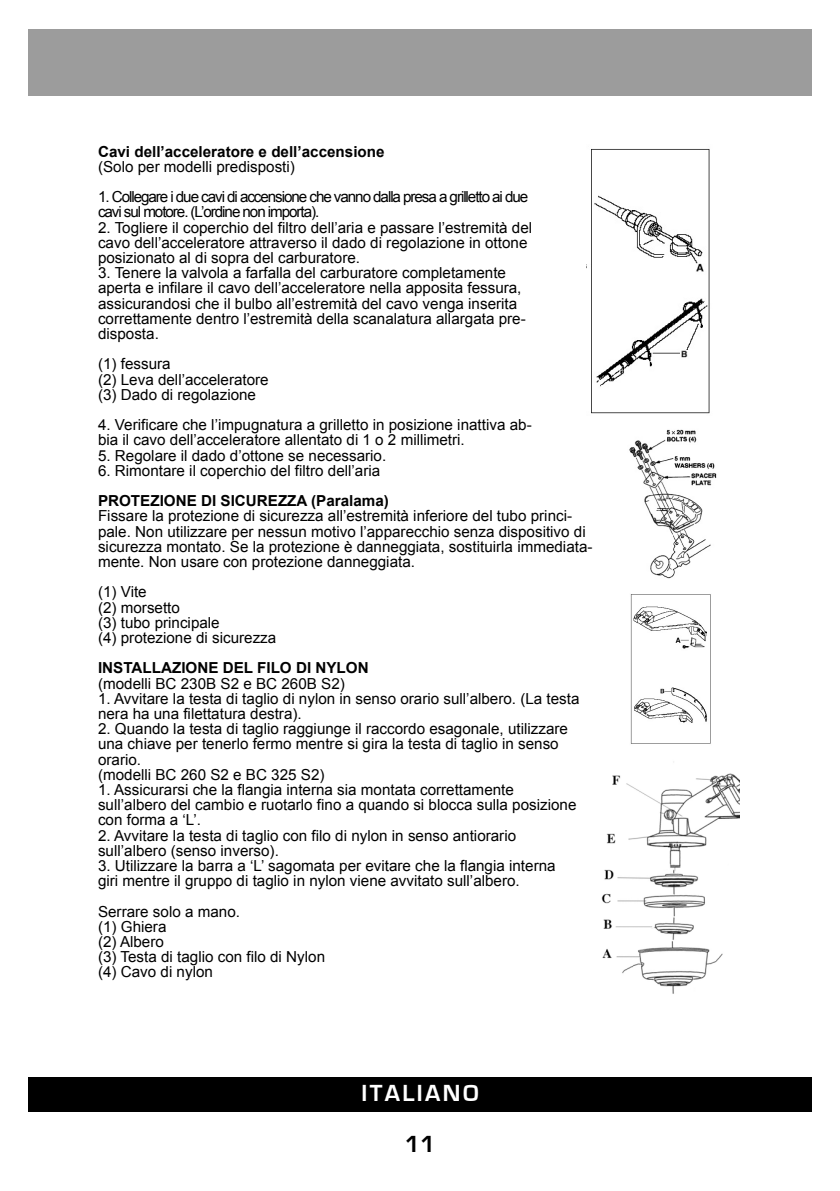
<style>
.page{position:relative;width:840px;height:1191px;background:#fff}
.page>*{position:absolute;margin:0;border:0;box-sizing:border-box;transform-origin:0 0}
.t1{font:700 24px "Eurostile";letter-spacing:.1em;color:#fff}
.t2{font:700 24px "Eurostile";color:#000}
.t3{font:15.2px/15.2px "Arial";color:#000}
.t4{font:700 15.2px/15.2px "Arial";color:#000}
.t5{font:15.2px/15.2px "Arial";letter-spacing:-.07em;color:#000}
.s1{font-weight:400}
.s2{font-weight:700}
</style>
<div class="page">
<div style="left:28px;top:1077px;width:783px;height:34px;background:#000"></div>
<div style="left:28px;top:29px;width:783px;height:66px;background:#9c9c9c"></div>
<img style="left:601px;top:761px;width:137px;height:233px">
<img style="left:586px;top:149px;width:124px;height:265px">
<img style="left:629px;top:429px;width:88px;height:150px">
<img style="left:630px;top:594px;width:81px;height:150px">
<p class="t4" style="left:98px;top:144px;width:288px">Cavi dell’acceleratore e dell’accensione <span class="s1">(Solo per modelli predisposti)</span></p>
<p class="t5" style="left:98px;top:189px;width:431px">1. Collegare i due cavi di accensione che vanno dalla presa a grilletto ai due cavi sul motore. (L’ordine non importa).</p>
<p class="t3" style="left:98px;top:220px;width:435px">2. Togliere il coperchio del filtro dell’aria e passare l’estremità del cavo dell’acceleratore attraverso il dado di regolazione in ottone posizionato al di sopra del carburatore.</p>
<p class="t3" style="left:98px;top:265px;width:429px">3. Tenere la valvola a farfalla del carburatore completamente aperta e infilare il cavo dell’acceleratore nella apposita fessura, assicurandosi che il bulbo all’estremità del cavo venga inserita correttamente dentro l’estremità della scanalatura allargata pre&shy;disposta.</p>
<p class="t3" style="left:98px;top:357px;width:172px">(1) fessura<br>(2) Leva dell’acceleratore (3) Dado di regolazione</p>
<p class="t3" style="left:98px;top:417px;width:435px">4. Verificare che l’impugnatura a grilletto in posizione inattiva ab&shy;bia il cavo dell’acceleratore allentato di 1 o 2 millimetri.</p>
<p class="t3" style="left:98px;top:448px;width:289px">5. Regolare il dado d’ottone se necessario.</p>
<p class="t3" style="left:98px;top:455px;width:292px;line-height:30.4px">6. Rimontare il coperchio del filtro dell’aria<br><span class="s2">PROTEZIONE DI SICUREZZA (Paralama)</span></p>
<p class="t3" style="left:98px;top:508px;width:496px">Fissare la protezione di sicurezza all’estremità inferiore del tubo princi&shy;pale. Non utilizzare per nessun motivo l’apparecchio senza dispositivo di sicurezza montato. Se la protezione è danneggiata, sostituirla immediata&shy;mente. Non usare con protezione danneggiata.</p>
<p class="t3" style="left:98px;top:584px;width:180px">(1) Vite<br>(2) morsetto<br>(3) tubo principale<br>(4) protezione di sicurezza</p>
<p class="t4" style="left:98px;top:661px;width:272px">INSTALLAZIONE DEL FILO DI NYLON <span class="s1">(modelli BC 230B S2 e BC 260B S2)</span></p>
<p class="t3" style="left:98px;top:691px;width:483px">1. Avvitare la testa di taglio di nylon in senso orario sull’albero. (La testa nera ha una filettatura destra).</p>
<p class="t3" style="left:98px;top:721px;width:471px">2. Quando la testa di taglio raggiunge il raccordo esagonale, utilizzare una chiave per tenerlo fermo mentre si gira la testa di taglio in senso orario.<br>(modelli BC 260 S2 e BC 325 S2)</p>
<p class="t3" style="left:98px;top:782px;width:479px">1. Assicurarsi che la flangia interna sia montata correttamente sull’albero del cambio e ruotarlo fino a quando si blocca sulla posizione con forma a ‘L’.</p>
<p class="t3" style="left:98px;top:827px;width:419px">2. Avvitare la testa di taglio con filo di nylon in senso antiorario sull’albero (senso inverso).</p>
<p class="t3" style="left:98px;top:858px;width:459px">3. Utilizzare la barra a ‘L’ sagomata per evitare che la flangia interna giri mentre il gruppo di taglio in nylon viene avvitato sull’albero.</p>
<p class="t3" style="left:98px;top:903px;width:228px">Serrare solo a mano.<br>(1) Ghiera<br>(2) Albero<br>(3) Testa di taglio con filo di Nylon (4) Cavo di nylon</p>
<h1 class="t1" style="left:361px;top:1079px;width:119px">ITALIANO</h1>
<h1 class="t2" style="left:404px;top:1130px;width:32px">11</h1>
</div>
